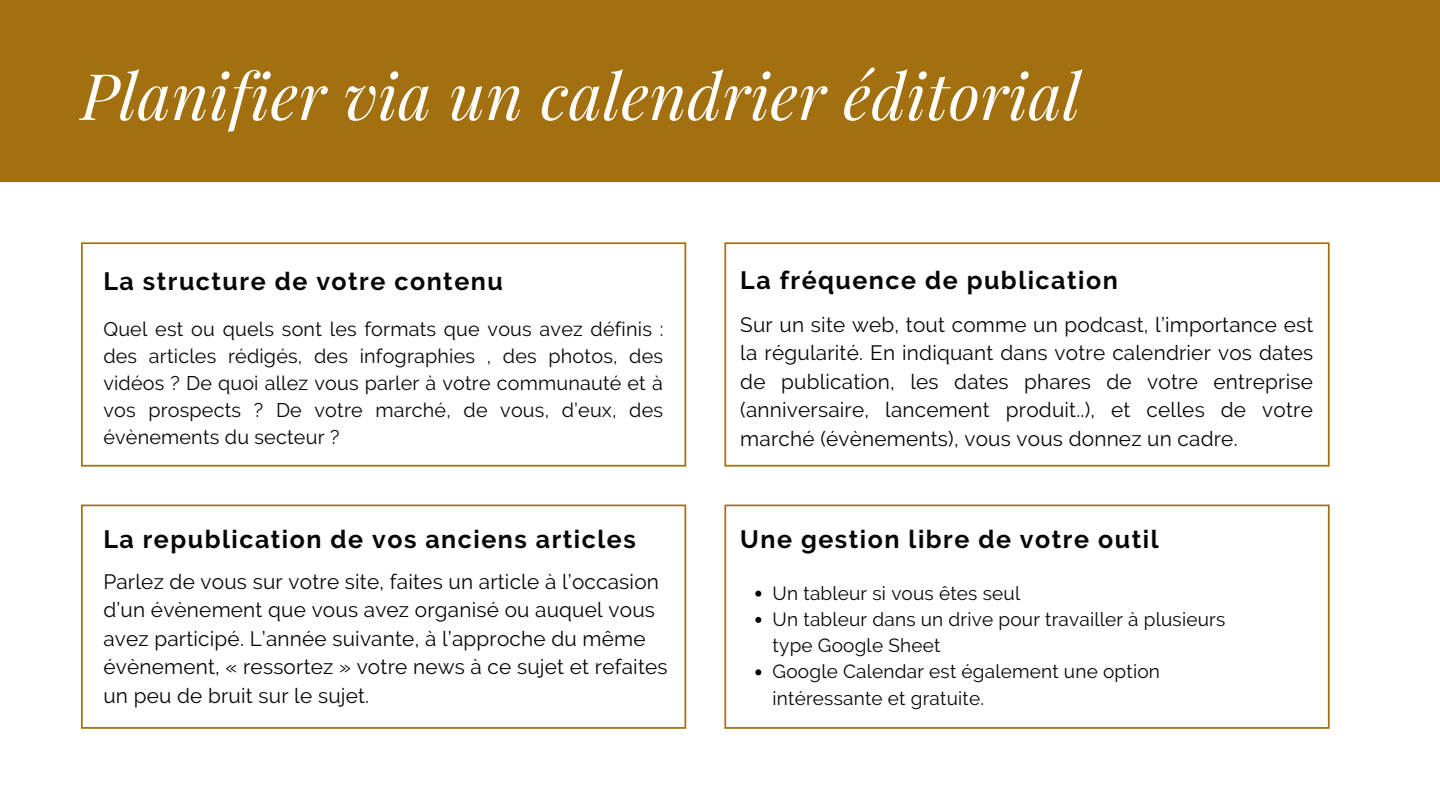
<style>
.page{position:relative;width:1440px;height:810px;background:#fff}
.page>*{position:absolute;margin:0;border:0;box-sizing:border-box;transform-origin:0 0}
.t1{font:italic 64px "Playfair Display";letter-spacing:.01em;color:#fff}
.t2{font:700 25px "Raleway";letter-spacing:.06em;color:#050707}
.t3{font:20.7px/28.5px "Raleway";letter-spacing:.01em;color:#050707}
.t4{font:19.7px/27px "Raleway";letter-spacing:.01em;color:#050707;text-align:justify}
.t5{font:19px/26.2px "Raleway";letter-spacing:.01em;color:#050707}
</style>
<div class="page">
<svg style="left:724px;top:505px;width:606px;height:224px"></svg>
<svg style="left:81px;top:242px;width:605px;height:225px"></svg>
<svg style="left:81px;top:505px;width:605px;height:224px"></svg>
<svg style="left:724px;top:242px;width:606px;height:225px"></svg>
<div style="left:0;top:0;width:1440px;height:182px;background:#a37010"></div>
<svg style="left:755px;top:591px;width:6px;height:6px"></svg>
<svg style="left:755px;top:617px;width:6px;height:6px"></svg>
<svg style="left:755px;top:669px;width:6px;height:6px"></svg>
<h1 class="t1" style="left:81px;top:51px;width:1001px">Planifier via un calendrier éditorial</h1>
<p class="t2" style="left:103px;top:267px;width:401px">La structure de votre contenu</p>
<p class="t4" style="left:103px;top:316px;width:562px">Quel est ou quels sont les formats que vous avez définis : des articles rédigés, des infographies , des photos, des vidéos ? De quoi allez vous parler à votre communauté et à vos prospects ? De votre marché, de vous, d’eux, des évènements du secteur ?</p>
<p class="t2" style="left:103px;top:524px;width:534px">La republication de vos anciens articles</p>
<p class="t3" style="left:103px;top:567px;width:566px">Parlez de vous sur votre site, faites un article à l’occasion d’un évènement que vous avez organisé ou auquel vous avez participé. L’année suivante, à l’approche du même évènement, « ressortez » votre news à ce sujet et refaites un peu de bruit sur le sujet.</p>
<p class="t2" style="left:740px;top:265px;width:379px">La fréquence de publication</p>
<p class="t3" style="left:740px;top:310px;width:575px;text-align:justify">Sur un site web, tout comme un podcast, l’importance est la régularité. En indiquant dans votre calendrier vos dates de publication, les dates phares de votre entreprise (anniversaire, lancement produit..), et celles de votre marché (évènements), vous vous donnez un cadre.</p>
<p class="t2" style="left:740px;top:524px;width:420px">Une gestion libre de votre outil</p>
<p class="t5" style="left:773px;top:580px;width:454px">Un tableur si vous êtes seul<br>Un tableur dans un drive pour travailler à plusieurs type Google Sheet<br>Google Calendar est également une option intéressante et gratuite.</p>
</div>
